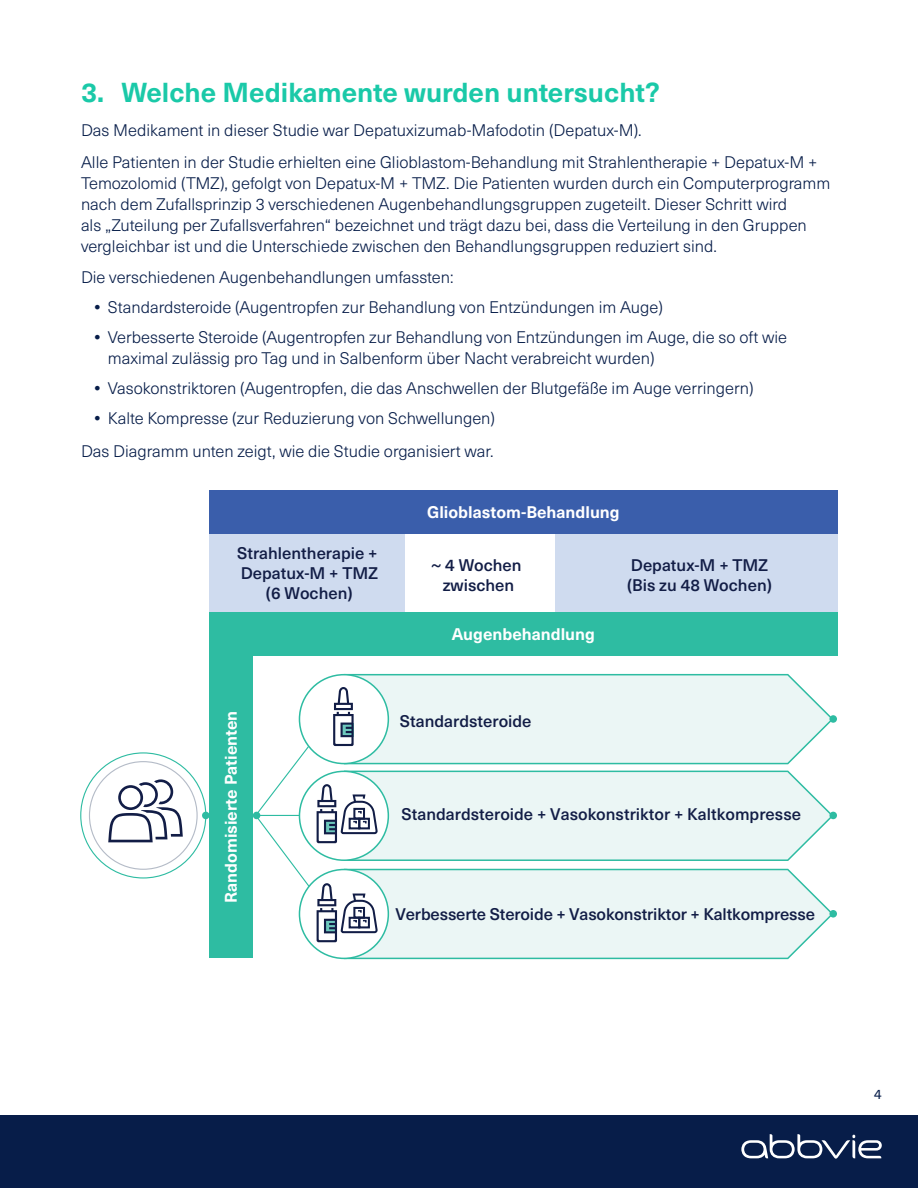
<style>
.page{position:relative;width:918px;height:1188px;background:#fff}
.page>*{position:absolute;margin:0;border:0;box-sizing:border-box;transform-origin:0 0}
.t1{font:700 27px "Neue Haas Unica Pro";color:#1ac9a8}
.t2{font:300 16.5px/21px "Neue Haas Unica Pro";color:#071d49}
.t3{font:500 16.5px/20px "Neue Haas Unica Pro";color:#121d46;text-align:center}
.t4{font:700 16.5px "Neue Haas Unica Pro";color:#fff}
.t5{font:13.5px "Neue Haas Unica Pro";color:#071d49}
.s1{font-weight:700}
</style>
<div class="page">
<div style="left:0;top:1115px;width:918px;height:73px;background:#071d49"></div>
<div style="left:209px;top:534px;width:196px;height:78px;background:#cfdbef"></div>
<div style="left:556px;top:534px;width:282px;height:78px;background:#cfdbef"></div>
<div style="left:209px;top:655px;width:44px;height:303px;background:#2ebca2"></div>
<div style="left:209px;top:490px;width:628px;height:44px;background:#3a5eab"></div>
<div style="left:209px;top:612px;width:628px;height:44px;background:#2ebca2"></div>
<div style="left:829px;top:812px;width:8px;height:7px;background:#2ebca2;border-radius:50%"></div>
<div style="left:829px;top:715px;width:8px;height:8px;background:#2ebca2;border-radius:50%"></div>
<div style="left:829px;top:910px;width:8px;height:8px;background:#2ebca2;border-radius:50%"></div>
<svg style="left:108px;top:779px;width:75px;height:63px"></svg>
<svg style="left:254px;top:674px;width:578px;height:285px"></svg>
<div style="left:253px;top:812px;width:7px;height:7px;background:#2ebca2;border-radius:50%"></div>
<div style="left:202px;top:812px;width:8px;height:7px;background:#2ebca2;border-radius:50%"></div>
<svg style="left:741px;top:1134px;width:141px;height:25px"></svg>
<h1 class="t1" style="left:81px;top:76px;width:580px">3. Welche Medikamente wurden untersucht?</h1>
<p class="t2" style="left:81px;top:115px;width:738px;line-height:31.5px">Das Medikament in dieser Studie war Depatuxizumab-Mafodotin (Depatux-M).<br>Alle Patienten in der Studie erhielten eine Glioblastom-Behandlung mit Strahlentherapie + Depatux-M +</p>
<p class="t2" style="left:81px;top:173px;width:751px">Temozolomid (TMZ), gefolgt von Depatux-M + TMZ. Die Patienten wurden durch ein Computerprogramm nach dem Zufallsprinzip 3 verschiedenen Augenbehandlungsgruppen zugeteilt. Dieser Schritt wird<br>als „Zuteilung per Zufallsverfahren“ bezeichnet und trägt dazu bei, dass die Verteilung in den Gruppen vergleichbar ist und die Unterschiede zwischen den Behandlungsgruppen reduziert sind.</p>
<p class="t2" style="left:81px;top:267px;width:374px">Die verschiedenen Augenbehandlungen umfassten:</p>
<p class="t2" style="left:94px;top:297px;width:570px"><span class="s1">•</span> Standardsteroide (Augentropfen zur Behandlung von Entzündungen im Auge)</p>
<p class="t2" style="left:108px;top:327px;width:681px;text-indent:-13px"><span class="s1">•</span> Verbesserte Steroide (Augentropfen zur Behandlung von Entzündungen im Auge, die so oft wie maximal zulässig pro Tag und in Salbenform über Nacht verabreicht wurden)</p>
<p class="t2" style="left:94px;top:378px;width:661px"><span class="s1">•</span> Vasokonstriktoren (Augentropfen, die das Anschwellen der Blutgefäße im Auge verringern)</p>
<p class="t2" style="left:81px;top:402px;width:416px;line-height:33px;text-align:right"><span class="s1">•</span> Kalte Kompresse (zur Reduzierung von Schwellungen)<br>Das Diagramm unten zeigt, wie die Studie organisiert war.</p>
<p class="t3" style="left:237px;top:543px;width:142px">Strahlentherapie +<br>Depatux-M + TMZ (6 Wochen)</p>
<p class="t4" style="left:427px;top:502px;width:194px">Glioblastom-Behandlung</p>
<p class="t3" style="left:432px;top:556px;width:91px">~ 4 Wochen zwischen</p>
<p class="t4" style="left:452px;top:624px;width:145px">Augenbehandlung</p>
<p class="t3" style="left:627px;top:556px;width:146px;text-align:left">Depatux-M + TMZ (Bis zu 48 Wochen)</p>
<p class="t4" style="left:221px;top:903px;width:194px;rotate:-90deg">Randomisierte Patienten</p>
<p class="t3" style="left:400px;top:712px;width:133px">Standardsteroide</p>
<p class="t3" style="left:402px;top:804px;width:401px">Standardsteroide + Vasokonstriktor + Kaltkompresse</p>
<p class="t3" style="left:396px;top:904px;width:421px">Verbesserte Steroide + Vasokonstriktor + Kaltkompresse</p>
<p class="t5" style="left:874px;top:1086px;width:9px">4</p>
</div>
